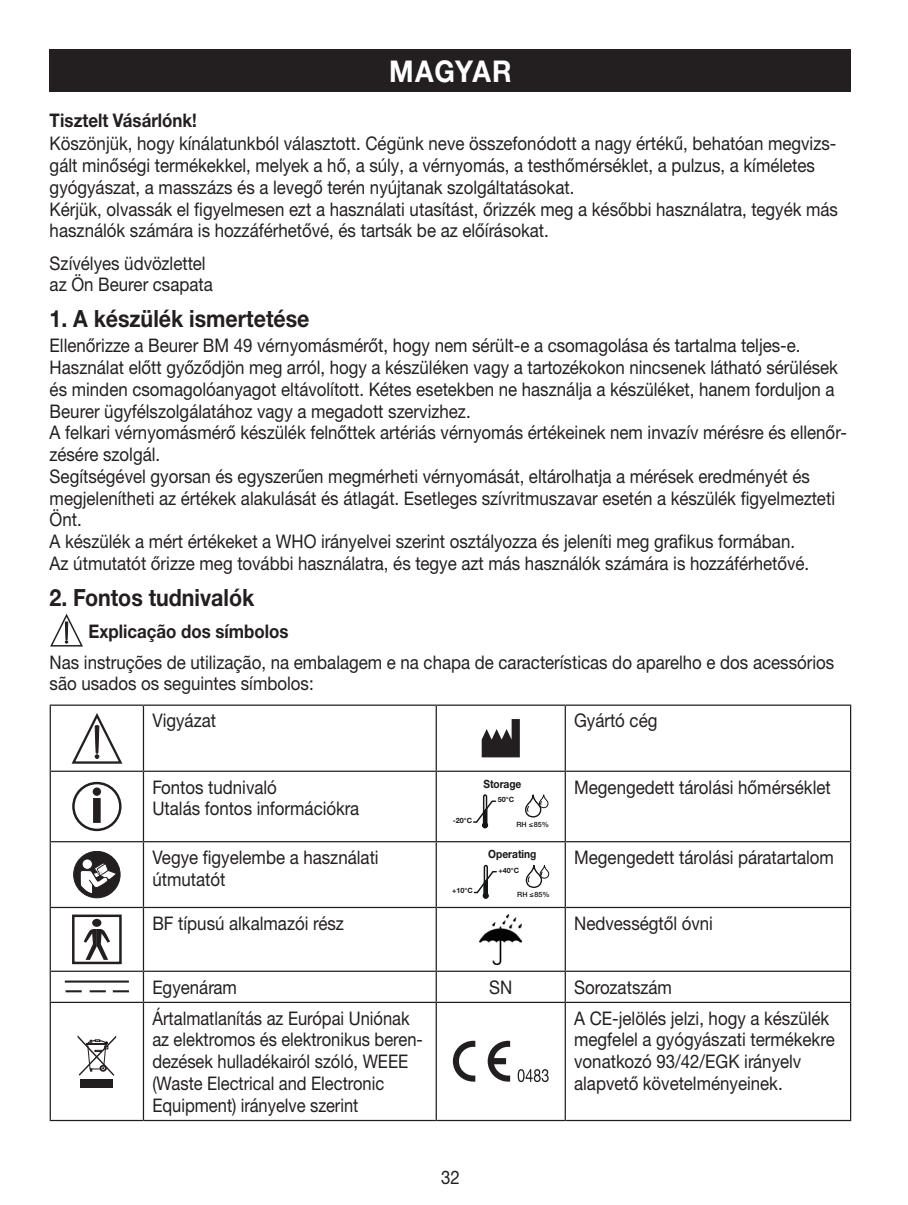
<style>
.page{position:relative;width:908px;height:1205px;background:#fff}
.page>*{position:absolute;margin:0;border:0;box-sizing:border-box;transform-origin:0 0}
.t1{font:700 30px "Helvetica Neue LTW1 G";letter-spacing:.03em;color:#fff;scale:.9 1}
.t2{font:700 23.75px "Helvetica Neue LTW1 G";color:#231f20;scale:.9 1}
.t3{font:18.75px/21.8px "Helvetica Neue LTW1 G";color:#231f20;scale:.9 1}
.t4{font:18.75px/21.8px "Helvetica Neue LTW1 G";color:#231f20;scale:.88 1}
.t5{font:700 18.75px "Helvetica Neue LTW1 G";color:#231f20;scale:.9 1}
.t6{font:700 11.25px "Helvetica Neue LTW1 G";color:#151616;scale:.9 1}
.t7{font:700 7.25px "Helvetica Neue LTW1 G";color:#151616}
.t8{font:500 7.25px "Helvetica Neue LTW1 G";color:#151616}
</style>
<div class="page">
<div style="left:50px;top:50px;width:800px;height:42px;background:#231f20"></div>
<svg style="left:50px;top:613px;width:33px;height:34px"></svg>
<div style="left:65px;top:622px;width:3px;height:18px;border:1px solid #231f20"></div>
<hr style="left:50px;top:704px;width:93px;height:2px;background:#231f20">
<hr style="left:50px;top:706px;width:1px;height:64px;background:#231f20">
<hr style="left:143px;top:704px;width:293px;height:2px;background:#231f20">
<hr style="left:143px;top:706px;width:1px;height:64px;background:#231f20">
<hr style="left:435px;top:706px;width:1px;height:64px;background:#231f20">
<hr style="left:50px;top:770px;width:93px;height:2px;background:#231f20">
<hr style="left:50px;top:772px;width:1px;height:69px;background:#231f20">
<hr style="left:143px;top:770px;width:293px;height:2px;background:#231f20">
<hr style="left:143px;top:772px;width:1px;height:69px;background:#231f20">
<hr style="left:50px;top:841px;width:93px;height:1px;background:#231f20">
<hr style="left:50px;top:842px;width:1px;height:65px;background:#231f20">
<hr style="left:143px;top:841px;width:293px;height:1px;background:#231f20">
<hr style="left:143px;top:842px;width:1px;height:65px;background:#231f20">
<hr style="left:436px;top:704px;width:129px;height:2px;background:#231f20">
<hr style="left:565px;top:704px;width:285px;height:2px;background:#231f20">
<hr style="left:564px;top:706px;width:1px;height:64px;background:#231f20">
<hr style="left:849px;top:706px;width:1px;height:64px;background:#231f20">
<hr style="left:436px;top:770px;width:129px;height:2px;background:#231f20">
<hr style="left:435px;top:772px;width:1px;height:69px;background:#231f20">
<hr style="left:565px;top:770px;width:285px;height:2px;background:#231f20">
<hr style="left:564px;top:772px;width:1px;height:69px;background:#231f20">
<hr style="left:849px;top:772px;width:1px;height:69px;background:#231f20">
<hr style="left:436px;top:841px;width:129px;height:1px;background:#231f20">
<hr style="left:435px;top:842px;width:1px;height:65px;background:#231f20">
<hr style="left:565px;top:841px;width:285px;height:1px;background:#231f20">
<hr style="left:564px;top:842px;width:1px;height:65px;background:#231f20">
<hr style="left:849px;top:842px;width:1px;height:65px;background:#231f20">
<hr style="left:50px;top:907px;width:93px;height:1px;background:#231f20">
<hr style="left:50px;top:908px;width:1px;height:62px;background:#231f20">
<hr style="left:143px;top:907px;width:293px;height:1px;background:#231f20">
<hr style="left:143px;top:908px;width:1px;height:62px;background:#231f20">
<hr style="left:436px;top:907px;width:129px;height:1px;background:#231f20">
<hr style="left:435px;top:908px;width:1px;height:62px;background:#231f20">
<hr style="left:565px;top:907px;width:285px;height:1px;background:#231f20">
<hr style="left:564px;top:908px;width:1px;height:62px;background:#231f20">
<hr style="left:849px;top:908px;width:1px;height:62px;background:#231f20">
<hr style="left:50px;top:970px;width:93px;height:2px;background:#231f20">
<hr style="left:50px;top:972px;width:1px;height:30px;background:#231f20">
<hr style="left:143px;top:970px;width:293px;height:2px;background:#231f20">
<hr style="left:143px;top:972px;width:1px;height:30px;background:#231f20">
<hr style="left:436px;top:970px;width:129px;height:2px;background:#231f20">
<hr style="left:435px;top:972px;width:1px;height:30px;background:#231f20">
<hr style="left:565px;top:970px;width:285px;height:2px;background:#231f20">
<hr style="left:564px;top:972px;width:1px;height:30px;background:#231f20">
<hr style="left:849px;top:972px;width:1px;height:30px;background:#231f20">
<hr style="left:50px;top:1002px;width:93px;height:1px;background:#231f20">
<hr style="left:50px;top:1003px;width:1px;height:117px;background:#231f20">
<hr style="left:143px;top:1002px;width:293px;height:1px;background:#231f20">
<hr style="left:143px;top:1003px;width:1px;height:117px;background:#231f20">
<hr style="left:436px;top:1002px;width:129px;height:1px;background:#231f20">
<hr style="left:435px;top:1003px;width:1px;height:117px;background:#231f20">
<hr style="left:565px;top:1002px;width:285px;height:1px;background:#231f20">
<hr style="left:564px;top:1003px;width:1px;height:117px;background:#231f20">
<hr style="left:849px;top:1003px;width:1px;height:117px;background:#231f20">
<hr style="left:50px;top:1120px;width:93px;height:1px;background:#231f20">
<hr style="left:143px;top:1120px;width:293px;height:1px;background:#231f20">
<hr style="left:436px;top:1120px;width:129px;height:1px;background:#231f20">
<hr style="left:565px;top:1120px;width:285px;height:1px;background:#231f20">
<svg style="left:71px;top:713px;width:52px;height:51px"></svg>
<svg style="left:481px;top:719px;width:38px;height:38px"></svg>
<div style="left:72px;top:782px;width:49px;height:49px;border:2px solid #231f20;border-radius:50%"></div>
<div style="left:93px;top:798px;width:8px;height:25px;border:4px solid #231f20"></div>
<div style="left:93px;top:787px;width:8px;height:9px;background:#231f20;border-radius:50%"></div>
<div style="left:538px;top:794px;width:10px;height:14px;border:1px solid #151616;border-radius:4px"></div>
<div style="left:524px;top:794px;width:17px;height:23px;border:1px solid #151616;border-radius:7px"></div>
<svg style="left:526px;top:805px;width:3px;height:7px"></svg>
<svg style="left:473px;top:794px;width:23px;height:34px"></svg>
<div style="left:74px;top:851px;width:46px;height:47px;background:#231f20;border-radius:50%"></div>
<div style="left:73px;top:851px;width:47px;height:47px;border:1px solid #231f20;border-radius:50%"></div>
<div style="left:82px;top:859px;width:11px;height:10px;border:1px solid #231f20;border-radius:50%"></div>
<svg style="left:79px;top:862px;width:39px;height:32px"></svg>
<div style="left:539px;top:865px;width:10px;height:13px;border:1px solid #151616;border-radius:4px"></div>
<div style="left:525px;top:865px;width:17px;height:23px;border:1px solid #151616;border-radius:7px"></div>
<svg style="left:527px;top:876px;width:3px;height:7px"></svg>
<svg style="left:473px;top:864px;width:24px;height:35px"></svg>
<div style="left:92px;top:919px;width:9px;height:8px;background:#231f20;border-radius:50%"></div>
<svg style="left:84px;top:929px;width:26px;height:31px"></svg>
<div style="left:72px;top:914px;width:50px;height:50px;border:2px solid #231f20"></div>
<img style="left:479px;top:914px;width:42px;height:50px">
<hr style="left:65px;top:980px;width:64px;height:2px;background:#231f20">
<svg style="left:65px;top:990px;width:17px;height:2px"></svg>
<svg style="left:113px;top:990px;width:16px;height:2px"></svg>
<svg style="left:90px;top:990px;width:16px;height:2px"></svg>
<div style="left:80px;top:1079px;width:32px;height:8px;background:#231f20"></div>
<svg style="left:77px;top:1035px;width:39px;height:41px"></svg>
<svg style="left:487px;top:1041px;width:23px;height:40px"></svg>
<div style="left:492px;top:1058px;width:14px;height:6px;background:#231f20"></div>
<svg style="left:452px;top:1041px;width:23px;height:40px"></svg>
<svg style="left:517px;top:1069px;width:7px;height:13px"></svg>
<svg style="left:525px;top:1069px;width:23px;height:13px"></svg>
<h1 class="t1" style="left:389px;top:52px;width:138px">MAGYAR</h1>
<p class="t5" style="left:50px;top:109px;width:165px">Tisztelt Vásárlónk!</p>
<p class="t3" style="left:50px;top:133px;width:877px">Köszönjük, hogy kínálatunkból választott. Cégünk neve összefonódott a nagy értékű, behatóan megvizs&shy;gált minőségi termékekkel, melyek a hő, a súly, a vérnyomás, a testhőmérséklet, a pulzus, a kíméletes gyógyászat, a masszázs és a levegő terén nyújtanak szolgáltatásokat.<br>Kérjük, olvassák el figyelmesen ezt a használati utasítást, őrizzék meg a későbbi használatra, tegyék más használók számára is hozzáférhetővé, és tartsák be az előírásokat.</p>
<p class="t3" style="left:50px;top:252px;width:183px">Szívélyes üdvözlettel az Ön Beurer csapata</p>
<p class="t2" style="left:50px;top:304px;width:290px">1. A készülék ismertetése</p>
<p class="t3" style="left:50px;top:335px;width:887px">Ellenőrizze a Beurer BM 49 vérnyomásmérőt, hogy nem sérült-e a csomagolása és tartalma teljes-e.<br>Használat előtt győződjön meg arról, hogy a készüléken vagy a tartozékokon nincsenek látható sérülések és minden csomagolóanyagot eltávolított. Kétes esetekben ne használja a készüléket, hanem forduljon a Beurer ügyfélszolgálatához vagy a megadott szervizhez.<br>A felkari vérnyomásmérő készülék felnőttek artériás vérnyomás értékeinek nem invazív mérésre és ellenőr&shy;zésére szolgál.<br>Segítségével gyorsan és egyszerűen megmérheti vérnyomását, eltárolhatja a mérések eredményét és megjelenítheti az értékek alakulását és átlagát. Esetleges szívritmuszavar esetén a készülék figyelmezteti Önt.<br>A készülék a mért értékeket a WHO irányelvei szerint osztályozza és jeleníti meg grafikus formában.<br>Az útmutatót őrizze meg további használatra, és tegye azt más használók számára is hozzáférhetővé.</p>
<p class="t2" style="left:50px;top:582px;width:229px">2. Fontos tudnivalók</p>
<p class="t5" style="left:88px;top:619px;width:224px">Explicação dos símbolos</p>
<p class="t3" style="left:50px;top:651px;width:873px">Nas instruções de utilização, na embalagem e na chapa de características do aparelho e dos acessórios são usados os seguintes símbolos:</p>
<p class="t3" style="left:152px;top:710px;width:72px">Vigyázat</p>
<p class="t3" style="left:574px;top:710px;width:94px">Gyártó cég</p>
<p class="t3" style="left:152px;top:776px;width:231px">Fontos tudnivaló<br>Utalás fontos információkra</p>
<p class="t6" style="left:483px;top:777px;width:44px">Storage</p>
<p class="t8" style="left:516px;top:820px;width:34px">RH ≤85%</p>
<p class="t7" style="left:497px;top:795px;width:18px">50°C</p>
<p class="t7" style="left:452px;top:816px;width:21px">-20°C</p>
<p class="t3" style="left:152px;top:846px;width:253px">Vegye figyelembe a használati útmutatót</p>
<p class="t6" style="left:488px;top:847px;width:55px">Operating</p>
<p class="t8" style="left:517px;top:890px;width:34px">RH ≤85%</p>
<p class="t7" style="left:498px;top:865px;width:22px">+40°C</p>
<p class="t7" style="left:452px;top:886px;width:22px">+10°C</p>
<p class="t3" style="left:574px;top:776px;width:286px">Megengedett tárolási hőmérséklet</p>
<p class="t3" style="left:574px;top:846px;width:290px">Megengedett tárolási páratartalom</p>
<p class="t3" style="left:152px;top:912px;width:214px">BF típusú alkalmazói rész</p>
<p class="t3" style="left:574px;top:912px;width:156px">Nedvességtől óvni</p>
<p class="t3" style="left:152px;top:976px;width:96px">Egyenáram</p>
<p class="t3" style="left:489px;top:976px;width:27px">SN</p>
<p class="t3" style="left:574px;top:976px;width:110px">Sorozatszám</p>
<p class="t4" style="left:152px;top:1007px;width:309px">Ártalmatlanítás az Európai Uniónak az elektromos és elektronikus beren&shy;dezések hulladékairól szóló, WEEE (Waste Electrical and Electronic Equipment) irányelve szerint</p>
<p class="t3" style="left:574px;top:1007px;width:291px">A CE-jelölés jelzi, hogy a készülék megfelel a gyógyászati termékekre vonatkozó 93/42/EGK irányelv alapvető követelményeinek.</p>
<p class="t3" style="left:441px;top:1166px;width:22px">32</p>
</div>
